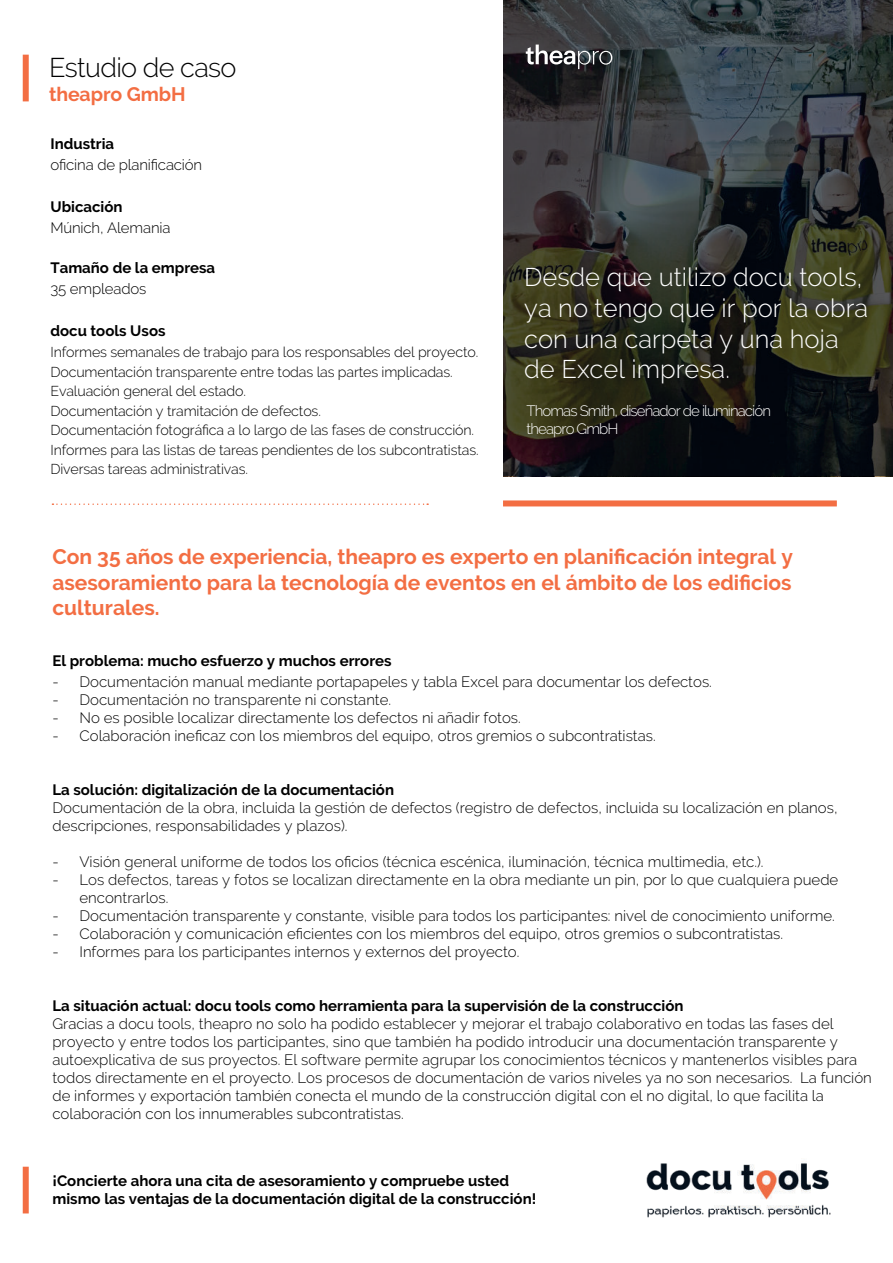
<style>
.page{position:relative;width:893px;height:1263px;background:#fff}
.page>*{position:absolute;margin:0;border:0;box-sizing:border-box;transform-origin:0 0}
.t1{font:300 27px "Raleway";letter-spacing:-.025em;color:#000001}
.t2{font:300 25.5px/30.6px "Raleway";color:#fff}
.t3{font:700 21px/25.2px "Raleway";color:#f36e43;text-align:justify}
.t4{font:700 19.5px "Raleway";letter-spacing:-.005em;color:#f36e43}
.t5{font:300 15px/18px "Raleway";color:#000001}
.t6{font:700 15px/18px "Raleway";color:#000001}
.t7{font:300 15px/18px "Raleway";letter-spacing:-.06em;color:#fff}
.t8{font:300 14.25px/19.5px "Raleway";letter-spacing:-.01em;color:#000001}
</style>
<div class="page">
<img style="left:504px;top:0;width:389px;height:477px">
<hr style="left:503px;top:0;width:1px;height:476px;background:#5d6368">
<div style="left:503px;top:500px;width:334px;height:6px;background:#f36e43"></div>
<svg style="left:52px;top:503px;width:376px;height:2px"></svg>
<div style="left:23px;top:55px;width:6px;height:46px;background:#f36e43"></div>
<div style="left:23px;top:1167px;width:6px;height:46px;background:#f36e43"></div>
<img style="left:646px;top:1163px;width:185px;height:55px">
<svg style="left:526px;top:45px;width:86px;height:24px"></svg>
<h1 class="t1" style="left:49px;top:57px;width:189px">Estudio de caso</h1>
<h3 class="t4" style="left:49px;top:87px;width:138px">theapro GmbH</h3>
<p class="t6" style="left:50px;top:136px;width:65px">Industria</p>
<p class="t5" style="left:50px;top:155px;width:153px">oficina de planificación</p>
<p class="t6" style="left:50px;top:199px;width:74px">Ubicación</p>
<p class="t5" style="left:50px;top:220px;width:122px">Múnich, Alemania</p>
<p class="t6" style="left:50px;top:260px;width:166px">Tamaño de la empresa</p>
<p class="t5" style="left:50px;top:281px;width:97px">35 empleados</p>
<p class="t6" style="left:50px;top:323px;width:117px">docu tools Usos</p>
<p class="t8" style="left:50px;top:344px;width:430px">Informes semanales de trabajo para los responsables del proyecto.<br>Documentación transparente entre todas las partes implicadas.<br>Evaluación general del estado.<br>Documentación y tramitación de defectos.<br>Documentación fotográfica a lo largo de las fases de construcción.<br>Informes para las listas de tareas pendientes de los subcontratistas.<br>Diversas tareas administrativas.</p>
<h2 class="t2" style="left:524px;top:264px;width:345px">Desde que utilizo docu tools, ya no tengo que ir por la obra con una carpeta y una hoja de Excel impresa.</h2>
<p class="t7" style="left:527px;top:403px;width:246px">Thomas Smith, diseñador de iluminación theapro GmbH</p>
<h3 class="t3" style="left:52px;top:544px;width:742px">Con 35 años de experiencia, theapro es experto en planificación integral y asesoramiento para la tecnología de eventos en el ámbito de los edificios culturales.</h3>
<p class="t6" style="left:52px;top:653px;width:341px">El problema: mucho esfuerzo y muchos errores</p>
<p class="t5" style="left:52px;top:674px;width:661px">- Documentación manual mediante portapapeles y tabla Excel para documentar los defectos.</p>
<p class="t5" style="left:52px;top:692px;width:340px">- Documentación no transparente ni constante.</p>
<p class="t5" style="left:52px;top:710px;width:470px">- No es posible localizar directamente los defectos ni añadir fotos.</p>
<p class="t5" style="left:52px;top:728px;width:605px">- Colaboración ineficaz con los miembros del equipo, otros gremios o subcontratistas.</p>
<p class="t6" style="left:52px;top:782px;width:343px">La solución: digitalización de la documentación</p>
<p class="t5" style="left:52px;top:800px;width:787px">Documentación de la obra, incluida la gestión de defectos (registro de defectos, incluida su localización en planos, descripciones, responsabilidades y plazos).</p>
<p class="t5" style="left:52px;top:854px;width:713px">- Visión general uniforme de todos los oficios (técnica escénica, iluminación, técnica multimedia, etc.).</p>
<p class="t5" style="left:79px;top:872px;width:760px;text-indent:-27px">- Los defectos, tareas y fotos se localizan directamente en la obra mediante un pin, por lo que cualquiera puede encontrarlos.</p>
<p class="t5" style="left:52px;top:908px;width:784px">- Documentación transparente y constante, visible para todos los participantes: nivel de conocimiento uniforme.</p>
<p class="t5" style="left:52px;top:926px;width:732px">- Colaboración y comunicación eficientes con los miembros del equipo, otros gremios o subcontratistas.</p>
<p class="t5" style="left:52px;top:944px;width:468px">- Informes para los participantes internos y externos del proyecto.</p>
<p class="t6" style="left:52px;top:998px;width:633px">La situación actual: docu tools como herramienta para la supervisión de la construcción</p>
<p class="t5" style="left:52px;top:1016px;width:821px">Gracias a docu tools, theapro no solo ha podido establecer y mejorar el trabajo colaborativo en todas las fases del proyecto y entre todos los participantes, sino que también ha podido introducir una documentación transparente y autoexplicativa de sus proyectos. El software permite agrupar los conocimientos técnicos y mantenerlos visibles para todos directamente en el proyecto. Los procesos de documentación de varios niveles ya no son necesarios. La función de informes y exportación también conecta el mundo de la construcción digital con el no digital, lo que facilita la colaboración con los innumerables subcontratistas.</p>
<p class="t6" style="left:52px;top:1173px;width:485px">¡Concierte ahora una cita de asesoramiento y compruebe usted mismo las ventajas de la documentación digital de la construcción!</p>
</div>
